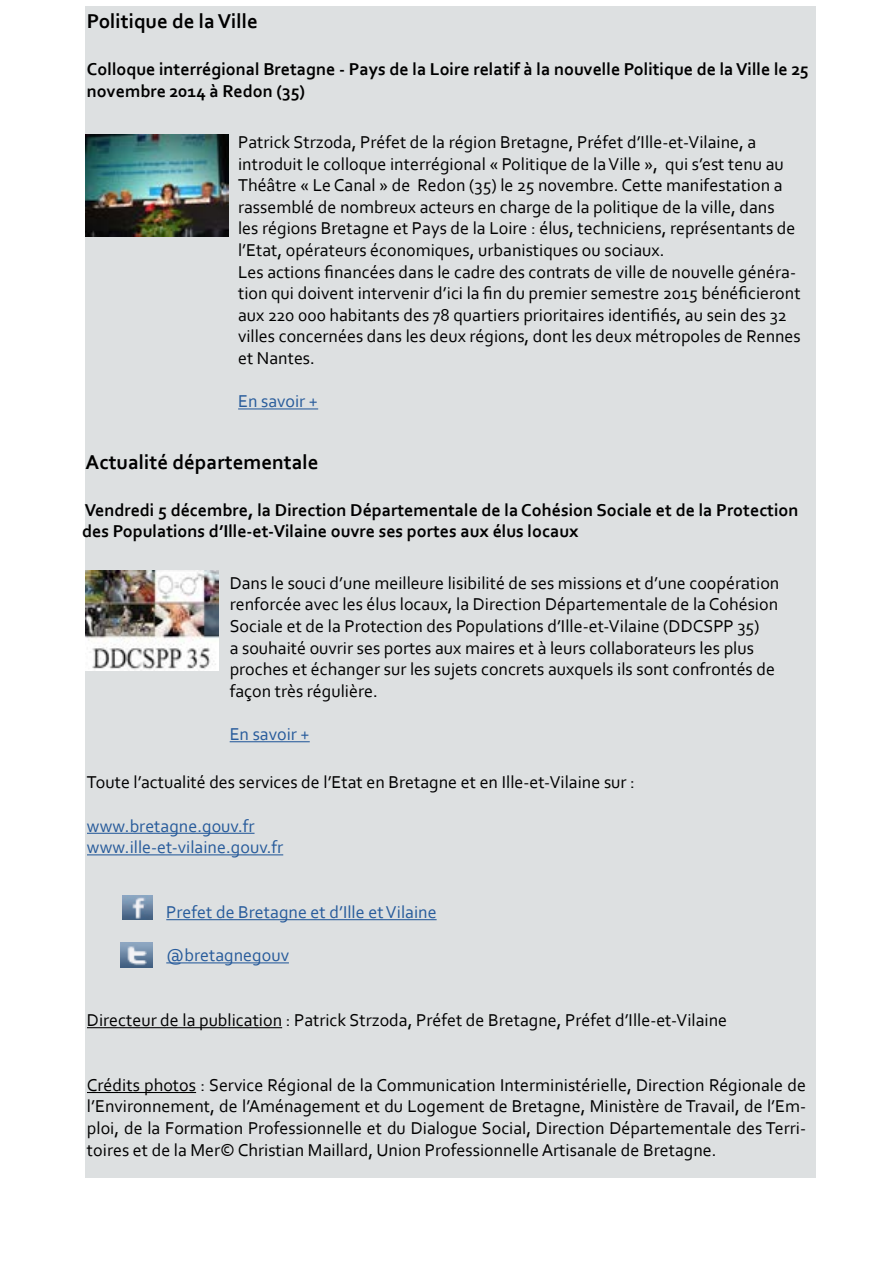
<style>
.page{position:relative;width:893px;height:1263px;background:#fff}
.page>*{position:absolute;margin:0;border:0;box-sizing:border-box;transform-origin:0 0}
.t1{font:700 21px "Corbel";color:#000}
.t2{font:18px/21.6px "Corbel";color:#000}
.t3{font:700 18px/21.6px "Corbel";color:#000}
.t4{font:18px/21.6px "Corbel";color:#275b9b}
</style>
<div class="page">
<div style="left:85px;top:6px;width:95px;height:1172px;background:#dde0e1"></div>
<div style="left:179px;top:6px;width:637px;height:1172px;background:#dde0e1"></div>
<hr style="left:238px;top:408px;width:80px;height:1px;background:#275b9b">
<img style="left:85px;top:135px;width:143px;height:101px">
<hr style="left:230px;top:741px;width:80px;height:1px;background:#275b9b">
<img style="left:85px;top:571px;width:134px;height:99px">
<img style="left:121px;top:942px;width:31px;height:25px">
<hr style="left:87px;top:833px;width:168px;height:1px;background:#275b9b">
<hr style="left:87px;top:854px;width:196px;height:1px;background:#275b9b">
<hr style="left:166px;top:919px;width:271px;height:1px;background:#275b9b">
<hr style="left:166px;top:962px;width:123px;height:1px;background:#275b9b">
<hr style="left:87px;top:1027px;width:195px;height:1px;background:#000">
<hr style="left:87px;top:1092px;width:109px;height:1px;background:#000">
<img style="left:123px;top:895px;width:29px;height:25px">
<p class="t1" style="left:87px;top:8px;width:172px">Politique de la Ville</p>
<p class="t3" style="left:87px;top:58px;width:723px">Colloque interrégional Bretagne - Pays de la Loire relatif à la nouvelle Politique de la Ville le 25 novembre 2014 à Redon (35)</p>
<p class="t2" style="left:238px;top:131px;width:564px">Patrick Strzoda, Préfet de la région Bretagne, Préfet d’Ille-et-Vilaine, a introduit le colloque interrégional « Politique de la Ville », qui s’est tenu au Théâtre « Le Canal » de Redon (35) le 25 novembre. Cette manifestation a rassemblé de nombreux acteurs en charge de la politique de la ville, dans<br>les régions Bretagne et Pays de la Loire : élus, techniciens, représentants de l’Etat, opérateurs économiques, urbanistiques ou sociaux.<br>Les actions financées dans le cadre des contrats de ville de nouvelle généra&shy;tion qui doivent intervenir d’ici la fin du premier semestre 2015 bénéficieront aux 220 000 habitants des 78 quartiers prioritaires identifiés, au sein des 32 villes concernées dans les deux régions, dont les deux métropoles de Rennes et Nantes.</p>
<p class="t4" style="left:238px;top:390px;width:82px">En savoir +</p>
<p class="t1" style="left:86px;top:449px;width:234px">Actualité départementale</p>
<p class="t3" style="left:82px;top:498px;width:718px">Vendredi 5 décembre, la Direction Départementale de la Cohésion Sociale et de la Protection des Populations d’Ille-et-Vilaine ouvre ses portes aux élus locaux</p>
<p class="t2" style="left:230px;top:572px;width:551px">Dans le souci d’une meilleure lisibilité de ses missions et d’une coopération renforcée avec les élus locaux, la Direction Départementale de la Cohésion Sociale et de la Protection des Populations d’Ille-et-Vilaine (DDCSPP 35)<br>a souhaité ouvrir ses portes aux maires et à leurs collaborateurs les plus proches et échanger sur les sujets concrets auxquels ils sont confrontés de façon très régulière.</p>
<p class="t4" style="left:230px;top:723px;width:82px">En savoir +</p>
<p class="t2" style="left:87px;top:771px;width:549px">Toute l’actualité des services de l’Etat en Bretagne et en Ille-et-Vilaine sur :</p>
<p class="t4" style="left:87px;top:814px;width:198px">www.bretagne.gouv.fr www.ille-et-vilaine.gouv.fr</p>
<p class="t4" style="left:166px;top:901px;width:272px">Prefet de Bretagne et d’Ille et Vilaine</p>
<p class="t4" style="left:166px;top:944px;width:124px">@bretagnegouv</p>
<p class="t2" style="left:87px;top:1009px;width:642px">Directeur de la publication : Patrick Strzoda, Préfet de Bretagne, Préfet d’Ille-et-Vilaine</p>
<p class="t2" style="left:87px;top:1073px;width:720px;text-align:justify">Crédits photos : Service Régional de la Communication Interministérielle, Direction Régionale de l’Environnement, de l’Aménagement et du Logement de Bretagne, Ministère de Travail, de l’Em&shy;ploi, de la Formation Professionnelle et du Dialogue Social, Direction Départementale des Terri&shy;toires et de la Mer© Christian Maillard, Union Professionnelle Artisanale de Bretagne.</p>
</div>
